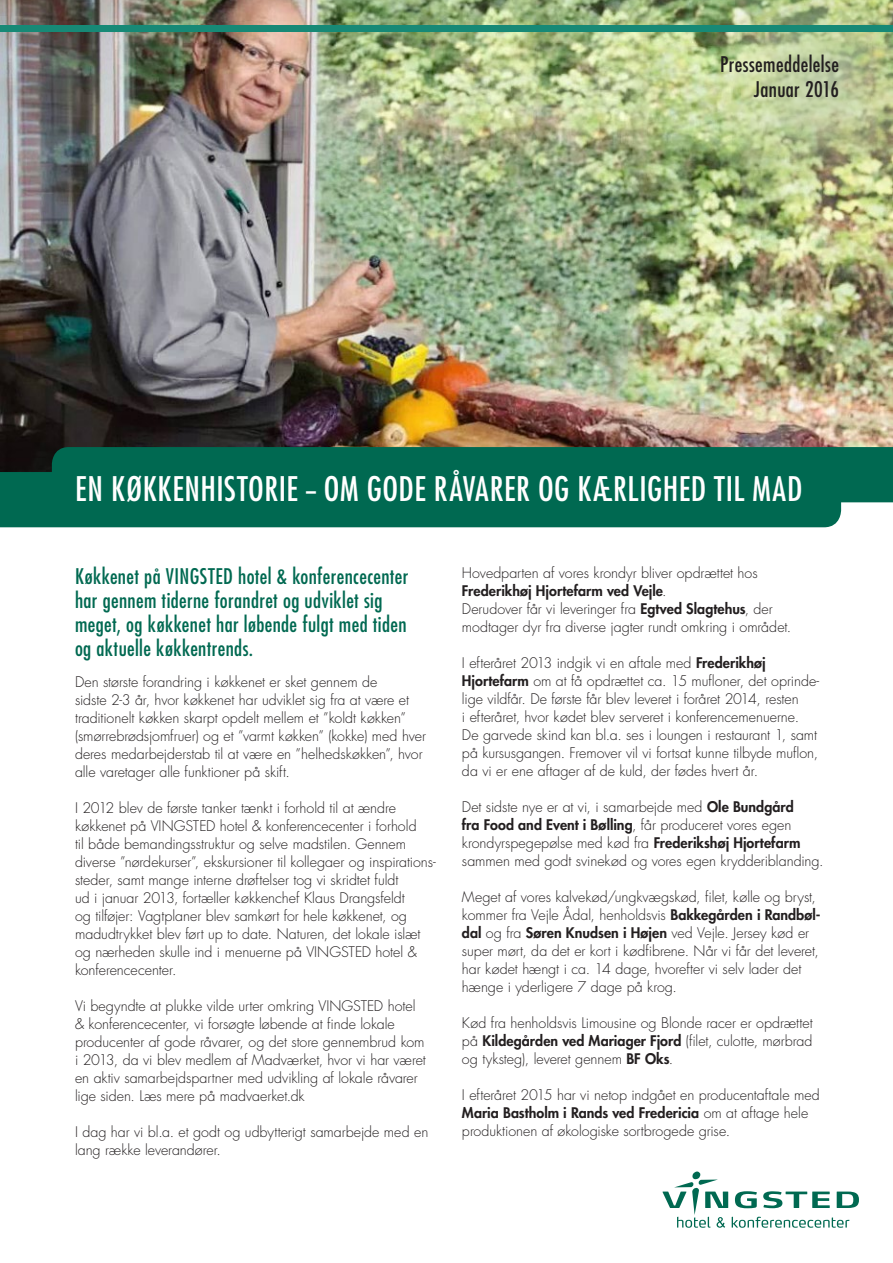
<style>
.page{position:relative;width:893px;height:1263px;background:#fff}
.page>*{position:absolute;margin:0;border:0;box-sizing:border-box;transform-origin:0 0}
.headline{font:condensed 33px "Futura Std";letter-spacing:.02em;color:#fff}
.underoverskrift{font:condensed 21px/24px "Futura Std";letter-spacing:.02em;color:#006951}
.underoverskrift-2{font:condensed 21px "Futura Std";letter-spacing:.02em;color:#231f20}
.underoverskrift-3{font:300 14.25px/18px "Futura Std";color:#231f20}
.s1{font-weight:800}
</style>
<div class="page">
<svg style="left:662px;top:1171px;width:197px;height:57px"></svg>
<img style="left:0;top:0;width:893px;height:472px">
<div style="left:52px;top:447px;width:841px;height:55px;background:#006951"></div>
<div style="left:0;top:472px;width:841px;height:55px;background:#006951"></div>
<img style="left:643px;top:0;width:250px;height:256px">
<div style="left:0;top:26px;width:893px;height:6px;background:#178976"></div>
<p class="underoverskrift-2" style="left:720px;top:51px;width:120px">Pressemeddelelse</p>
<p class="underoverskrift-2" style="left:754px;top:76px;width:87px">Januar 2016</p>
<p class="headline" style="left:75px;top:469px;width:729px">EN KØKKENHISTORIE – OM GODE RÅVARER OG KÆRLIGHED TIL MAD</p>
<p class="underoverskrift" style="left:75px;top:564px;width:335px">Køkkenet på VINGSTED hotel &amp; konferencecenter har gennem tiderne forandret og udviklet sig meget, og køkkenet har løbende fulgt med tiden og aktuelle køkkentrends.</p>
<p class="underoverskrift-3" style="left:75px;top:673px;width:352px">Den største forandring i køkkenet er sket gennem de<br>sidste 2-3 år, hvor køkkenet har udviklet sig fra at være et traditionelt køkken skarpt opdelt mellem et ”koldt køkken” (smørrebrødsjomfruer) og et ”varmt køkken” (kokke) med hver deres medarbejderstab til at være en ”helhedskøkken”, hvor alle varetager alle funktioner på skift.</p>
<p class="underoverskrift-3" style="left:75px;top:799px;width:362px">I 2012 blev de første tanker tænkt i forhold til at ændre køkkenet på VINGSTED hotel &amp; konferencecenter i forhold<br>til både bemandingsstruktur og selve madstilen. Gennem diverse ”nørdekurser”, ekskursioner til kollegaer og inspirations&shy;steder, samt mange interne drøftelser tog vi skridtet fuldt<br>ud i januar 2013, fortæller køkkenchef Klaus Drangsfeldt<br>og tilføjer: Vagtplaner blev samkørt for hele køkkenet, og madudtrykket blev ført up to date. Naturen, det lokale islæt og nærheden skulle ind i menuerne på VINGSTED hotel &amp; konferencecenter.</p>
<p class="underoverskrift-3" style="left:75px;top:997px;width:352px">Vi begyndte at plukke vilde urter omkring VINGSTED hotel &amp; konferencecenter, vi forsøgte løbende at finde lokale producenter af gode råvarer, og det store gennembrud kom i 2013, da vi blev medlem af Madværket, hvor vi har været en aktiv samarbejdspartner med udvikling af lokale råvarer lige siden. Læs mere på madvaerket.dk</p>
<p class="underoverskrift-3" style="left:75px;top:1123px;width:355px">I dag har vi bl.a. et godt og udbytterigt samarbejde med en lang række leverandører.</p>
<p class="underoverskrift-3" style="left:462px;top:565px;width:331px">Hovedparten af vores krondyr bliver opdrættet hos <span class="s1">Frederikhøj Hjortefarm ved Vejle</span>.<br>Derudover får vi leveringer fra <span class="s1">Egtved Slagtehus</span>, der modtager dyr fra diverse jagter rundt omkring i området.</p>
<p class="underoverskrift-3" style="left:462px;top:655px;width:359px">I efteråret 2013 indgik vi en aftale med <span class="s1">Frederikhøj Hjortefarm</span> om at få opdrættet ca. 15 mufloner, det oprinde&shy;lige vildfår. De første får blev leveret i foråret 2014, resten<br>i efteråret, hvor kødet blev serveret i konferencemenuerne.<br>De garvede skind kan bl.a. ses i loungen i restaurant 1, samt på kursusgangen. Fremover vil vi fortsat kunne tilbyde muflon, da vi er ene aftager af de kuld, der fødes hvert år.</p>
<p class="underoverskrift-3" style="left:462px;top:799px;width:363px">Det sidste nye er at vi, i samarbejde med <span class="s1">Ole Bundgård<br>fra Food and Event i Bølling</span>, får produceret vores egen krondyrspegepølse med kød fra <span class="s1">Frederikshøj Hjortefarm </span>sammen med godt svinekød og vores egen krydderiblanding.</p>
<p class="underoverskrift-3" style="left:462px;top:889px;width:360px">Meget af vores kalvekød/ungkvægskød, filet, kølle og bryst, kommer fra Vejle Ådal, henholdsvis <span class="s1">Bakkegården i Randbøl&shy;dal</span> og fra <span class="s1">Søren Knudsen i Højen</span> ved Vejle. Jersey kød er super mørt, da det er kort i kødfibrene. Når vi får det leveret, har kødet hængt i ca. 14 dage, hvorefter vi selv lader det hænge i yderligere 7 dage på krog.</p>
<p class="underoverskrift-3" style="left:462px;top:1015px;width:352px;text-align:justify">Kød fra henholdsvis Limousine og Blonde racer er opdrættet på <span class="s1">Kildegården ved Mariager Fjord</span> (filet, culotte, mørbrad og tyksteg), leveret gennem <span class="s1">BF Oks</span>.</p>
<p class="underoverskrift-3" style="left:462px;top:1087px;width:359px">I efteråret 2015 har vi netop indgået en producentaftale med<br><span class="s1">Maria Bastholm i Rands ved Fredericia</span> om at aftage hele produktionen af økologiske sortbrogede grise.</p>
</div>
